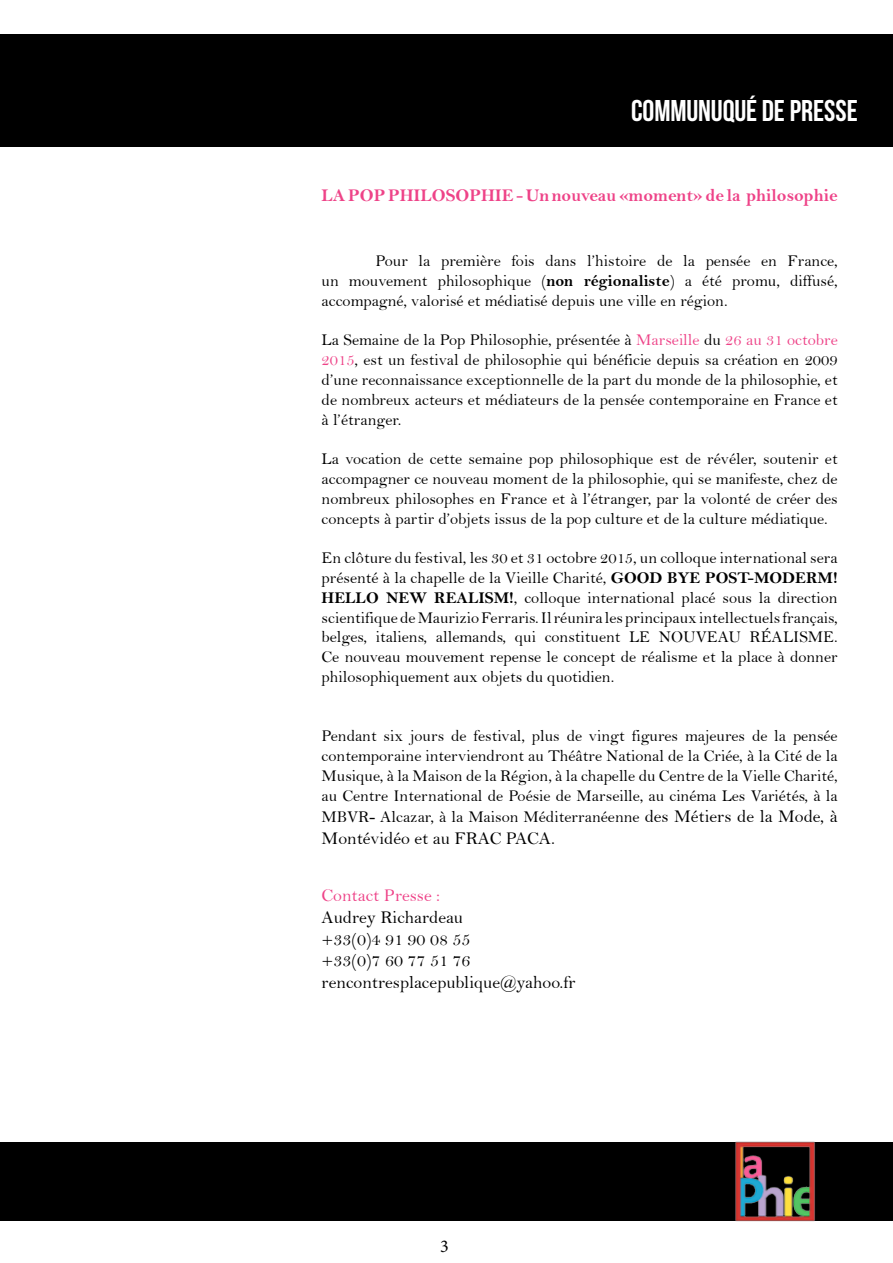
<style>
.page{position:relative;width:893px;height:1263px;background:#fff}
.page>*{position:absolute;margin:0;border:0;box-sizing:border-box;transform-origin:0 0}
.t1{font:30px "Bebas Neue";letter-spacing:-.005em;color:#fff}
.t2{font:18px/21.6px "Bell";color:#000}
.t3{font:18px "Bell MT Bold";color:#ee4388}
.t4{font:18px "Bell";color:#ee4388}
.t5{font:18px "Minion Pro";color:#000}
.t6{font:16.5px/19.8px "Bell";color:#000;text-align:justify}
.t7{font:16.5px "Bell MT Bold";color:#000}
.s1{font-family:"Bell MT Bold"}
.s2{color:#ee4388}
.s3{font-size:18px}
</style>
<div class="page">
<div style="left:0;top:35px;width:893px;height:112px;background:#000"></div>
<div style="left:0;top:1142px;width:893px;height:78px;background:#000"></div>
<img style="left:723px;top:1141px;width:108px;height:81px">
<h1 class="t1" style="left:631px;top:94px;width:228px">COMMUNUQUÉ DE PRESSE</h1>
<p class="t3" style="left:322px;top:185px;width:518px">LA POP PHILOSOPHIE - Un nouveau «moment» de la philosophie</p>
<p class="t6" style="left:322px;top:251px;width:518px;text-indent:54px">Pour la première fois dans l’histoire de la pensée en France, un mouvement philosophique (<span class="s1">non régionaliste</span>) a été promu, diffusé, accompagné, valorisé et médiatisé depuis une ville en région.</p>
<p class="t6" style="left:322px;top:330px;width:518px">La Semaine de la Pop Philosophie, présentée à <span class="s2">Marseille</span> du <span class="s2">26 au 31 octobre 2015</span>, est un festival de philosophie qui bénéficie depuis sa création en 2009 d’une reconnaissance exceptionnelle de la part du monde de la philosophie, et de nombreux acteurs et médiateurs de la pensée contemporaine en France et à l’étranger.</p>
<p class="t6" style="left:322px;top:449px;width:518px">La vocation de cette semaine pop philosophique est de révéler, soutenir et accompagner ce nouveau moment de la philosophie, qui se manifeste, chez de nombreux philosophes en France et à l’étranger, par la volonté de créer des concepts à partir d’objets issus de la pop culture et de la culture médiatique.</p>
<p class="t6" style="left:322px;top:548px;width:518px">En clôture du festival, les 30 et 31 octobre 2015, un colloque international sera présenté à la chapelle de la Vieille Charité, <span class="s1">Good bye pos</span></p>
<p class="t7" style="left:737px;top:568px;width:102px">t-moderm!</p>
<p class="t6" style="left:322px;top:588px;width:518px;text-indent:172px"><span class="s1">m!</span>, colloque international placé sous la direction scientifique de Maurizio Ferraris. Il réunira les principaux intellectuels français, belges, italiens, allemands, qui constituent LE NOUVEAU RÉALISME.<br>Ce nouveau mouvement repense le concept de réalisme et la place à donner philosophiquement aux objets du quotidien.</p>
<p class="t7" style="left:322px;top:588px;width:25px">Hello</p>
<p class="t7" style="left:386px;top:588px;width:71px">new realis</p>
<p class="t6" style="left:322px;top:726px;width:518px">Pendant six jours de festival, plus de vingt figures majeures de la pensée contemporaine interviendront au Théâtre National de la Criée, à la Cité de la Musique, à la Maison de la Région, à la chapelle du Centre de la Vielle Charité, au Centre International de Poésie de Marseille, au cinéma Les Variétés, à la</p>
<p class="t6" style="left:322px;top:807px;width:518px">MBVR- Alcazar, à la Maison Méditerranéenne <span class="s3">des Métiers de la Mode, à</span></p>
<p class="t2" style="left:322px;top:827px;width:235px">Montévidéo et au FRAC PACA.</p>
<p class="t4" style="left:322px;top:885px;width:120px">Contact Presse :</p>
<p class="t2" style="left:322px;top:906px;width:256px">Audrey Richardeau<br>+33(0)4 91 90 08 55<br>+33(0)7 60 77 51 76 rencontresplacepublique@yahoo.fr</p>
<p class="t5" style="left:440px;top:1234px;width:10px">3</p>
</div>
